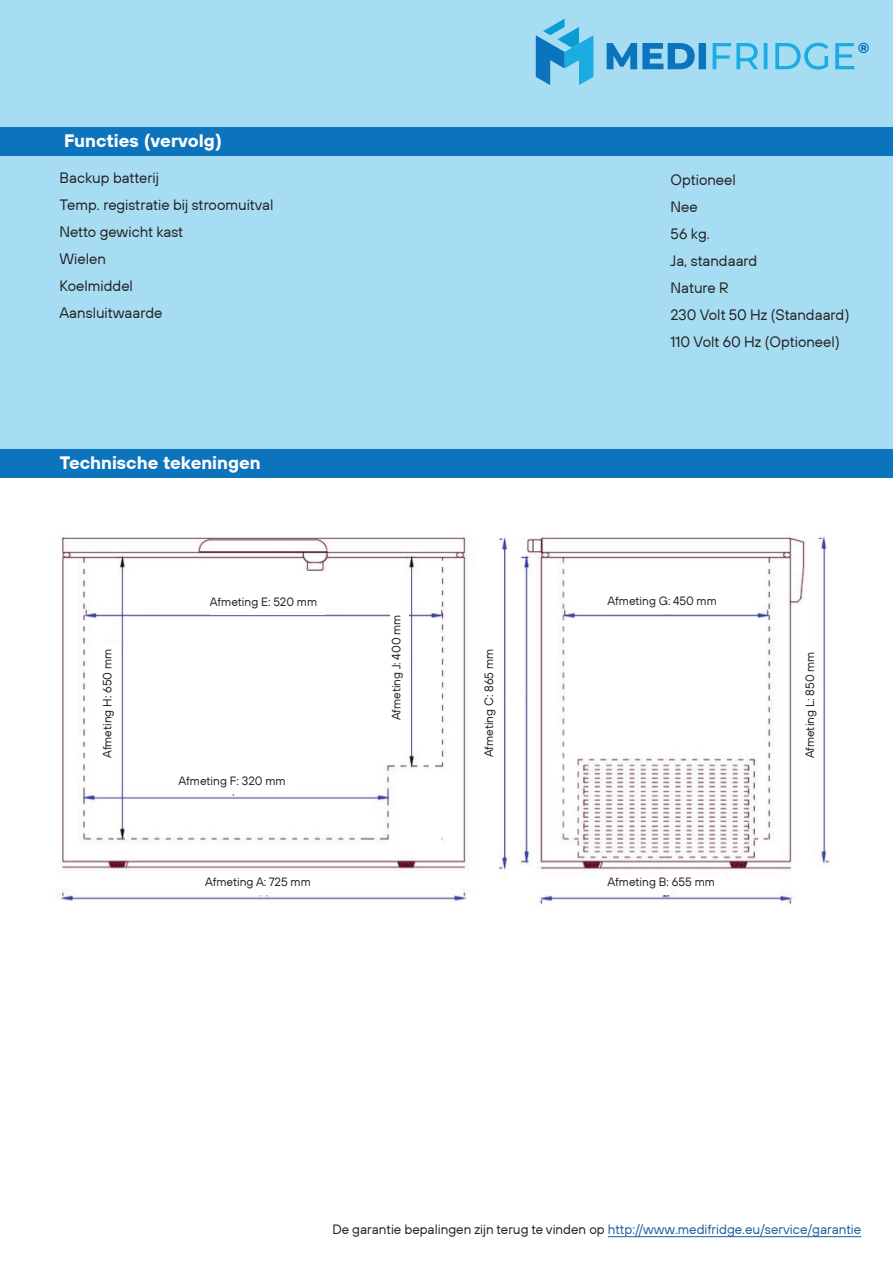
<style>
.page{position:relative;width:893px;height:1263px;background:#fff}
.page>*{position:absolute;margin:0;border:0;box-sizing:border-box;transform-origin:0 0}
.t1{font:700 18px "TT Hoves Pro Trial";color:#fff}
.t2{font:15px/27px "TT Hoves Pro Trial";color:#231f20}
.t3{font:13.5px "TT Hoves Pro Trial";color:#175d9e}
.t4{font:12px "TT Hoves Pro Trial";color:#231f20}
.s1{color:#231f20}
</style>
<div class="page">
<div style="left:0;top:0;width:893px;height:478px;background:#a6ddf3"></div>
<div style="left:0;top:449px;width:893px;height:29px;background:#0c74bc"></div>
<svg style="left:536px;top:19px;width:57px;height:66px"></svg>
<svg style="left:607px;top:43px;width:99px;height:26px"></svg>
<svg style="left:713px;top:43px;width:156px;height:27px"></svg>
<hr style="left:608px;top:1236px;width:253px;height:1px;background:#175d9e">
<img style="left:56px;top:536px;width:774px;height:369px">
<div style="left:0;top:127px;width:893px;height:29px;background:#0c74bc"></div>
<div style="left:484px;top:690px;width:18px;height:26px;background:#fff"></div>
<div style="left:512px;top:690px;width:12px;height:26px;background:#fff"></div>
<div style="left:659px;top:877px;width:12px;height:18px;background:#fff"></div>
<div style="left:257px;top:877px;width:11px;height:18px;background:#fff"></div>
<div style="left:809px;top:690px;width:13px;height:26px;background:#fff"></div>
<div style="left:210px;top:596px;width:115px;height:18px;background:#fff"></div>
<div style="left:102px;top:643px;width:18px;height:115px;background:#fff"></div>
<div style="left:179px;top:776px;width:114px;height:18px;background:#fff"></div>
<div style="left:391px;top:605px;width:18px;height:115px;background:#fff"></div>
<div style="left:608px;top:595px;width:114px;height:18px;background:#fff"></div>
<p class="t1" style="left:64px;top:129px;width:160px">Functies (vervolg)</p>
<p class="t2" style="left:60px;top:164px;width:101px">Backup batterij</p>
<p class="t2" style="left:60px;top:191px;width:215px">Temp. registratie bij stroomuitval</p>
<p class="t2" style="left:60px;top:218px;width:125px">Netto gewicht kast</p>
<p class="t2" style="left:60px;top:245px;width:48px">Wielen</p>
<p class="t2" style="left:60px;top:272px;width:75px">Koelmiddel</p>
<p class="t2" style="left:60px;top:299px;width:104px">Aansluitwaarde</p>
<p class="t1" style="left:60px;top:451px;width:202px">Technische tekeningen</p>
<p class="t4" style="left:100px;top:758px;width:111px;rotate:-90deg">Afmeting H: 650 mm</p>
<p class="t4" style="left:210px;top:594px;width:109px">Afmeting E: 520 mm</p>
<p class="t4" style="left:179px;top:774px;width:109px">Afmeting F: 320 mm</p>
<p class="t4" style="left:389px;top:720px;width:107px;rotate:-90deg">Afmeting J: 400 mm</p>
<p class="t4" style="left:482px;top:757px;width:110px;rotate:-90deg">Afmeting C: 865 mm</p>
<p class="t2" style="left:671px;top:166px;width:67px">Optioneel<br>Nee</p>
<p class="t2" style="left:671px;top:220px;width:41px">56 kg.</p>
<p class="t2" style="left:671px;top:247px;width:88px">Ja, standaard</p>
<p class="t2" style="left:671px;top:274px;width:60px">Nature R</p>
<p class="t2" style="left:671px;top:301px;width:180px">230 Volt 50 Hz (Standaard)<br>110 Volt 60 Hz (Optioneel)</p>
<p class="t4" style="left:608px;top:593px;width:111px">Afmeting G: 450 mm</p>
<p class="t4" style="left:802px;top:758px;width:108px;rotate:-90deg">Afmeting L: 850 mm</p>
<p class="t4" style="left:205px;top:874px;width:107px">Afmeting A: 725 mm</p>
<p class="t4" style="left:608px;top:874px;width:109px">Afmeting B: 655 mm</p>
<p class="t3" style="left:332px;top:1221px;width:530px"><span class="s1">De garantie bepalingen zijn terug te vinden op</span> http://www.medifridge.eu/service/garantie</p>
</div>
